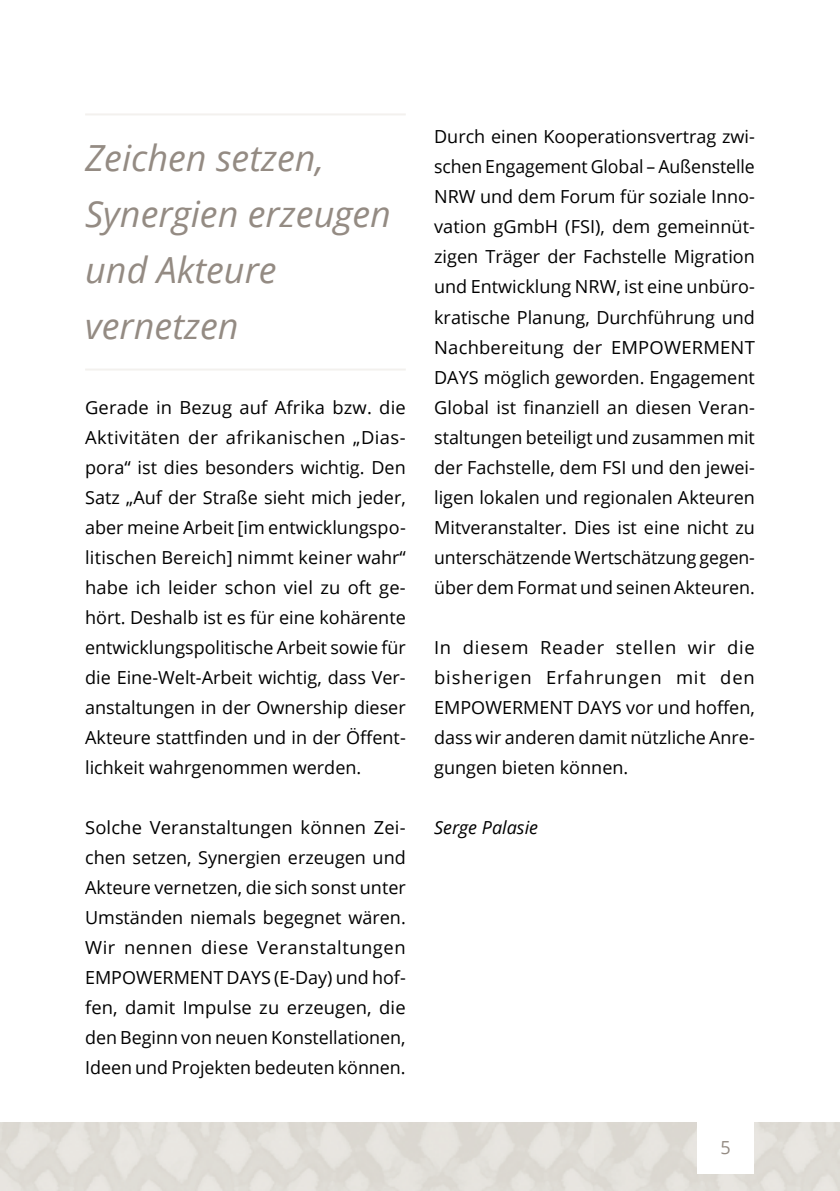
<style>
.page{position:relative;width:840px;height:1191px;background:#fff}
.page>*{position:absolute;margin:0;border:0;box-sizing:border-box;transform-origin:0 0}
.t1{font:italic 36px/56px "Open Sans";color:#948b83}
.t2{font:18px/30px "Open Sans";color:#000;text-align:justify}
.t3{font:italic 18px "Open Sans";color:#000}
.t4{font:18px "Open Sans";color:#948b83}
</style>
<div class="page">
<hr style="left:85px;top:113px;width:320px;height:2px;background:#f3f1ee">
<hr style="left:85px;top:368px;width:320px;height:2px;background:#f3f1ee">
<h1 class="t1" style="left:85px;top:129px;width:307px">Zeichen setzen,<br>Synergien erzeugen und Akteure vernetzen</h1>
<p class="t2" style="left:85px;top:391px;width:322px">Gerade in Bezug auf Afrika bzw. die Aktivitäten der afrikanischen „Dias&shy;pora“ ist dies besonders wichtig. Den Satz „Auf der Straße sieht mich jeder, aber meine Arbeit [im entwicklungspo&shy;litischen Bereich] nimmt keiner wahr“ habe ich leider schon viel zu oft ge&shy;hört. Deshalb ist es für eine kohärente entwicklungspolitische Arbeit sowie für die Eine-Welt-Arbeit wichtig, dass Ver&shy;anstaltungen in der Ownership dieser Akteure stattfinden und in der Öffent&shy;lichkeit wahrgenommen werden.</p>
<p class="t2" style="left:85px;top:811px;width:322px">Solche Veranstaltungen können Zei&shy;chen setzen, Synergien erzeugen und Akteure vernetzen, die sich sonst unter Umständen niemals begegnet wären.<br>Wir nennen diese Veranstaltungen EMPOWERMENT DAYS (E-Day) und hof&shy;fen, damit Impulse zu erzeugen, die den Beginn von neuen Konstellationen, Ideen und Projekten bedeuten können.</p>
<p class="t2" style="left:434px;top:121px;width:322px">Durch einen Kooperationsvertrag zwi&shy;schen Engagement Global – Außenstelle NRW und dem Forum für soziale Inno&shy;vation gGmbH (FSI), dem gemeinnüt&shy;zigen Träger der Fachstelle Migration und Entwicklung NRW, ist eine unbüro&shy;kratische Planung, Durchführung und Nachbereitung der EMPOWERMENT DAYS möglich geworden. Engagement Global ist finanziell an diesen Veran&shy;staltungen beteiligt und zusammen mit der Fachstelle, dem FSI und den jewei&shy;ligen lokalen und regionalen Akteuren Mitveranstalter. Dies ist eine nicht zu unterschätzende Wertschätzung gegen&shy;über dem Format und seinen Akteuren.</p>
<p class="t2" style="left:434px;top:631px;width:322px">In diesem Reader stellen wir die bisherigen Erfahrungen mit den EMPOWERMENT DAYS vor und hoffen, dass wir anderen damit nützliche Anre&shy;gungen bieten können.</p>
<p class="t3" style="left:434px;top:815px;width:105px">Serge Palasie</p>
<p class="t4" style="left:720px;top:1134px;width:12px">5</p>
</div>
